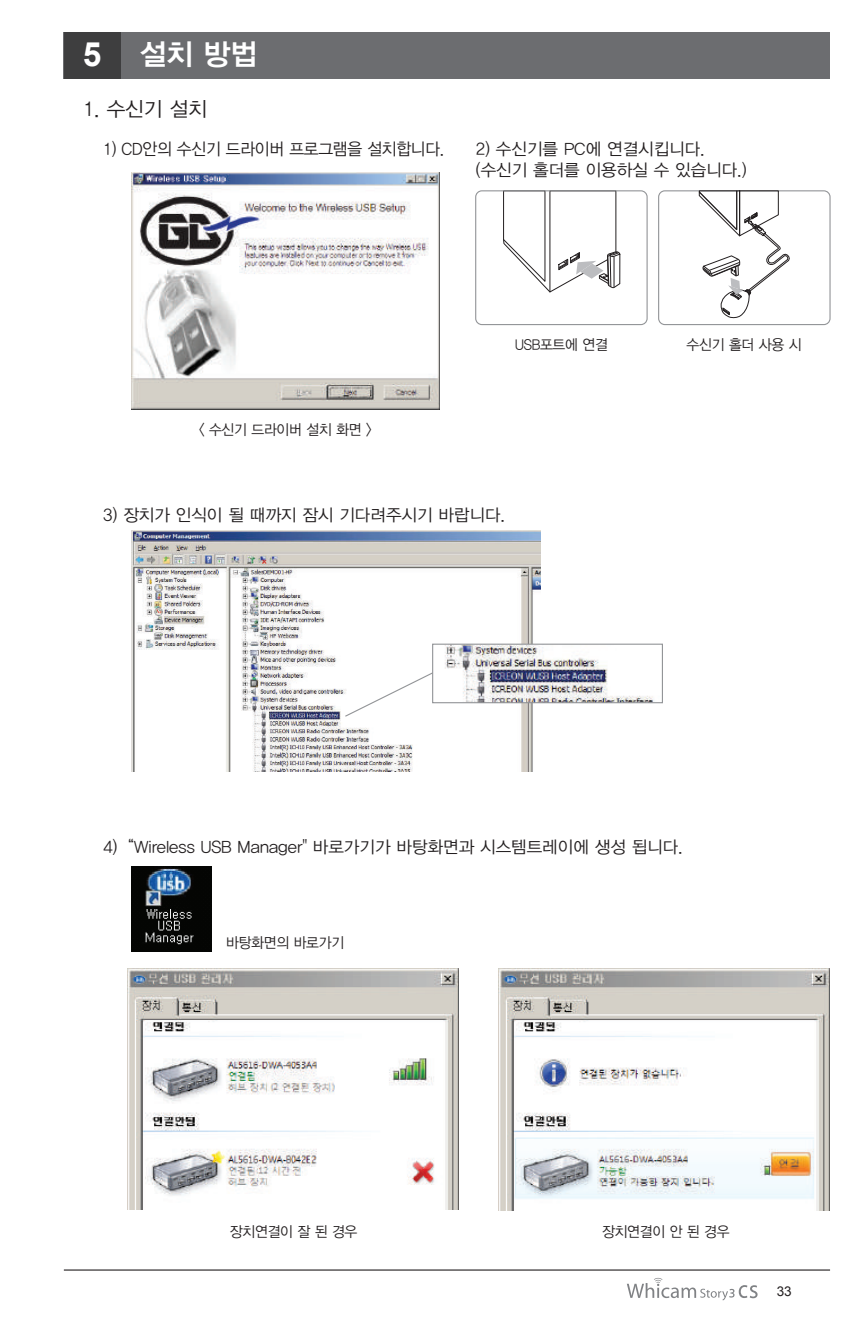
<style>
.page{position:relative;width:862px;height:1340px;background:#fff}
.page>*{position:absolute;margin:0;border:0;box-sizing:border-box;transform-origin:0 0}
.t1{font:29.25px "YDIYGO340";color:#fff}
.t2{font:20.25px "YDIYGO320";color:#231f20}
.t3{font:16.88px/20.2px "YDIYGO320";color:#231f20}
.t4{font:16.88px "YDIYGO320";color:#231f20;scale:.95 1}
.t5{font:14.62px "YDIYGO320";letter-spacing:-.015em;color:#231f20;scale:.95 1}
.t6{font:13.5px "Arial";color:#231f20}
.s1{font-family:"Arial";font-weight:700;font-size:33.52px}
</style>
<div class="page">
<svg style="left:627px;top:1277px;width:130px;height:23px"></svg>
<div style="left:64px;top:32px;width:765px;height:47px;background:#6c6d70"></div>
<div style="left:64px;top:32px;width:56px;height:47px;background:#3e3e3f"></div>
<hr style="left:64px;top:1269px;width:765px;height:1px;background:#231f20">
<img style="left:131px;top:173px;width:308px;height:236px">
<img style="left:131px;top:531px;width:409px;height:240px">
<div style="left:475px;top:190px;width:172px;height:135px;border:1px solid #939598;border-radius:6px"></div>
<svg style="left:502px;top:190px;width:118px;height:103px"></svg>
<div style="left:657px;top:190px;width:173px;height:135px;border:1px solid #939598;border-radius:6px"></div>
<svg style="left:698px;top:190px;width:93px;height:128px"></svg>
<img style="left:131px;top:866px;width:80px;height:85px">
<img style="left:434px;top:645px;width:220px;height:56px">
<div style="left:432px;top:643px;width:230px;height:60px;border:1px solid #939598"></div>
<svg style="left:343px;top:671px;width:91px;height:46px"></svg>
<img style="left:128px;top:968px;width:330px;height:242px">
<img style="left:498px;top:968px;width:331px;height:242px">
<h1 class="t1" style="left:83px;top:37px;width:176px"><span class="s1">5</span> 설치 방법</h1>
<p class="t2" style="left:83px;top:98px;width:125px">1. 수신기 설치</p>
<p class="t4" style="left:103px;top:140px;width:360px">1) CD안의 수신기 드라이버 프로그램을 설치합니다.</p>
<p class="t3" style="left:475px;top:139px;width:272px">2) 수신기를 PC에 연결시킵니다. (수신기 홀더를 이용하실 수 있습니다.)</p>
<p class="t5" style="left:198px;top:422px;width:184px">&lt; 수신기 드라이버 설치 화면 &gt;</p>
<p class="t5" style="left:515px;top:337px;width:99px">USB포트에 연결</p>
<p class="t5" style="left:686px;top:337px;width:122px">수신기 홀더 사용 시</p>
<p class="t3" style="left:103px;top:505px;width:403px">3) 장치가 인식이 될 때까지 잠시 기다려주시기 바랍니다.</p>
<p class="t3" style="left:103px;top:837px;width:581px">4)“Wireless USB Manager" 바로가기가 바탕화면과 시스템트레이에 생성 됩니다.</p>
<p class="t5" style="left:226px;top:934px;width:126px">바탕화면의 바로가기</p>
<p class="t5" style="left:230px;top:1223px;width:136px">장치연결이 잘 된 경우</p>
<p class="t5" style="left:601px;top:1223px;width:136px">장치연결이 안 된 경우</p>
<p class="t6" style="left:776px;top:1282px;width:17px">33</p>
</div>
